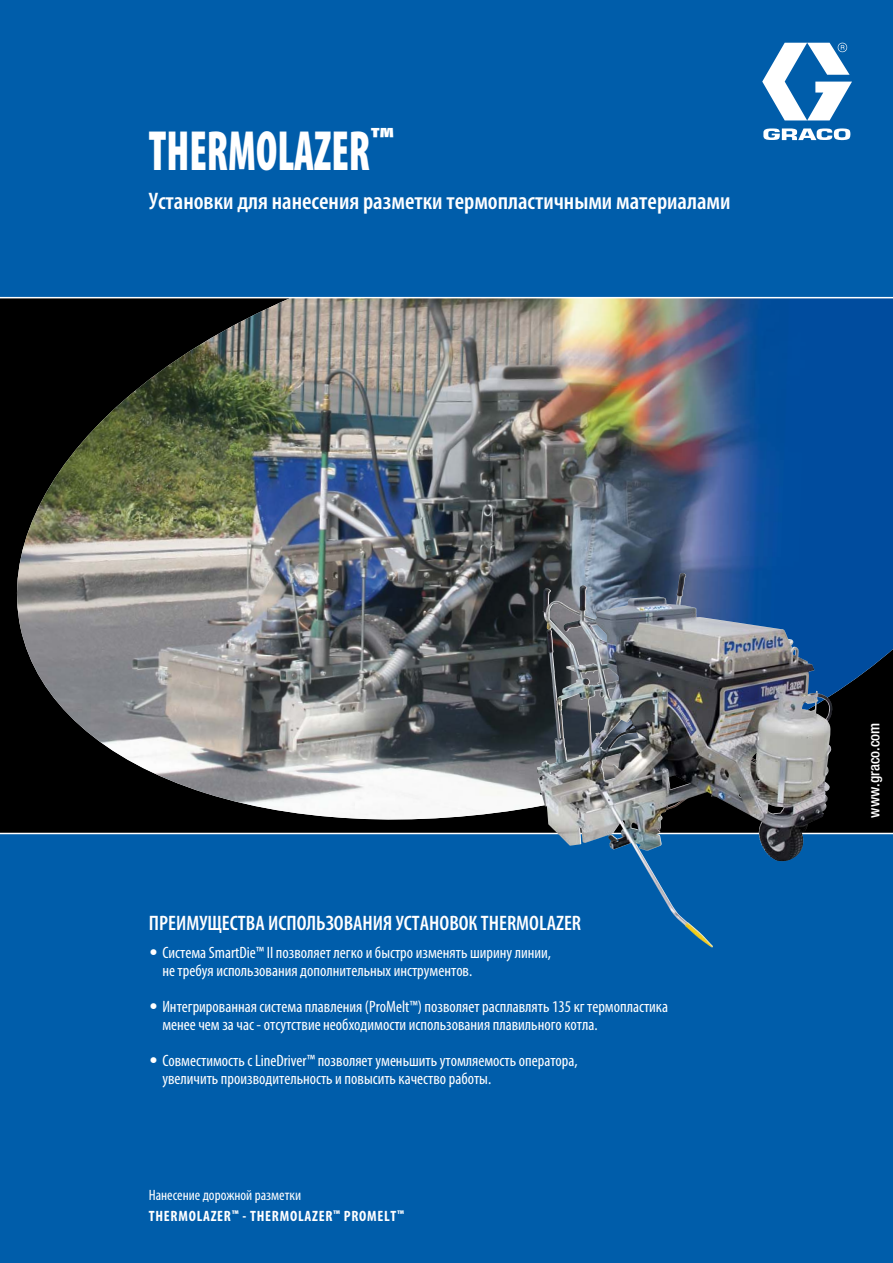
<style>
.page{position:relative;width:893px;height:1263px;background:#fff}
.page>*{position:absolute;margin:0;border:0;box-sizing:border-box;transform-origin:0 0}
.t1{font:900 condensed 57px "Myriad Pro";color:#fff;scale:.75 1}
.t2{font:600 condensed 24px "Myriad Pro";color:#fff}
.t3{font:600 condensed 21px "Myriad Pro";color:#fff}
.t4{font:condensed 16.5px/18px "Myriad Pro";color:#fff}
.t5{font:700 condensed 15px "Myriad Pro";letter-spacing:.05em;color:#fff}
.t6{font:condensed 15px "Myriad Pro";color:#fff}
.t7{font:500 condensed 15px "Helvetica Neue LT Std";color:#fff}
.s1{font-family:"Helvetica Neue LT Std"}
.s2{font-size:12.75px}
</style>
<div class="page">
<img style="left:5px;top:298px;width:888px;height:530px">
<div style="left:0;top:833px;width:893px;height:430px;background:#005daa"></div>
<div style="left:0;top:0;width:893px;height:298px;background:#005daa"></div>
<svg style="left:762px;top:43px;width:90px;height:97px"></svg>
<hr style="left:0;top:297px;width:893px;height:1px;background:#fff">
<hr style="left:0;top:833px;width:893px;height:1px;background:#fff">
<img style="left:636px;top:717px;width:196px;height:230px">
<h1 class="t1" style="left:149px;top:129px;width:328px">THERMOLAZER<sup>™</sup></h1>
<h2 class="t2" style="left:149px;top:192px;width:583px">Установки для нанесения разметки термопластичными материалами</h2>
<p class="t3" style="left:149px;top:915px;width:434px">ПРЕИМУЩЕСТВА ИСПОЛЬЗОВАНИЯ УСТАНОВОК THERMOLAZER</p>
<p class="t4" style="left:162px;top:945px;width:390px;text-indent:-13px"><span class="s1">•</span> Система SmartDie™ II позволяет легко и быстро изменять ширину линии, не требуя использования дополнительных инструментов.</p>
<p class="t4" style="left:162px;top:999px;width:507px;text-indent:-13px"><span class="s1">•</span> Интегрированная система плавления (ProMelt™) позволяет расплавлять 135 кг термопластика менее чем за час - отсутствие необходимости использования плавильного котла.</p>
<p class="t4" style="left:162px;top:1053px;width:417px;text-indent:-13px"><span class="s1">•</span> Совместимость с LineDriver™ позволяет уменьшить утомляемость оператора, увеличить производительность и повысить качество работы.</p>
<p class="t6" style="left:149px;top:1189px;width:154px">Нанесение дорожной разметки</p>
<p class="t5" style="left:149px;top:1210px;width:257px">THERMOLAZER<span class="s2">™</span> - THERMOLAZER<span class="s2">™</span> PROMELT<span class="s2">™</span></p>
<p class="t7" style="left:869px;top:818px;width:97px;rotate:-90deg">www.graco.com</p>
</div>
